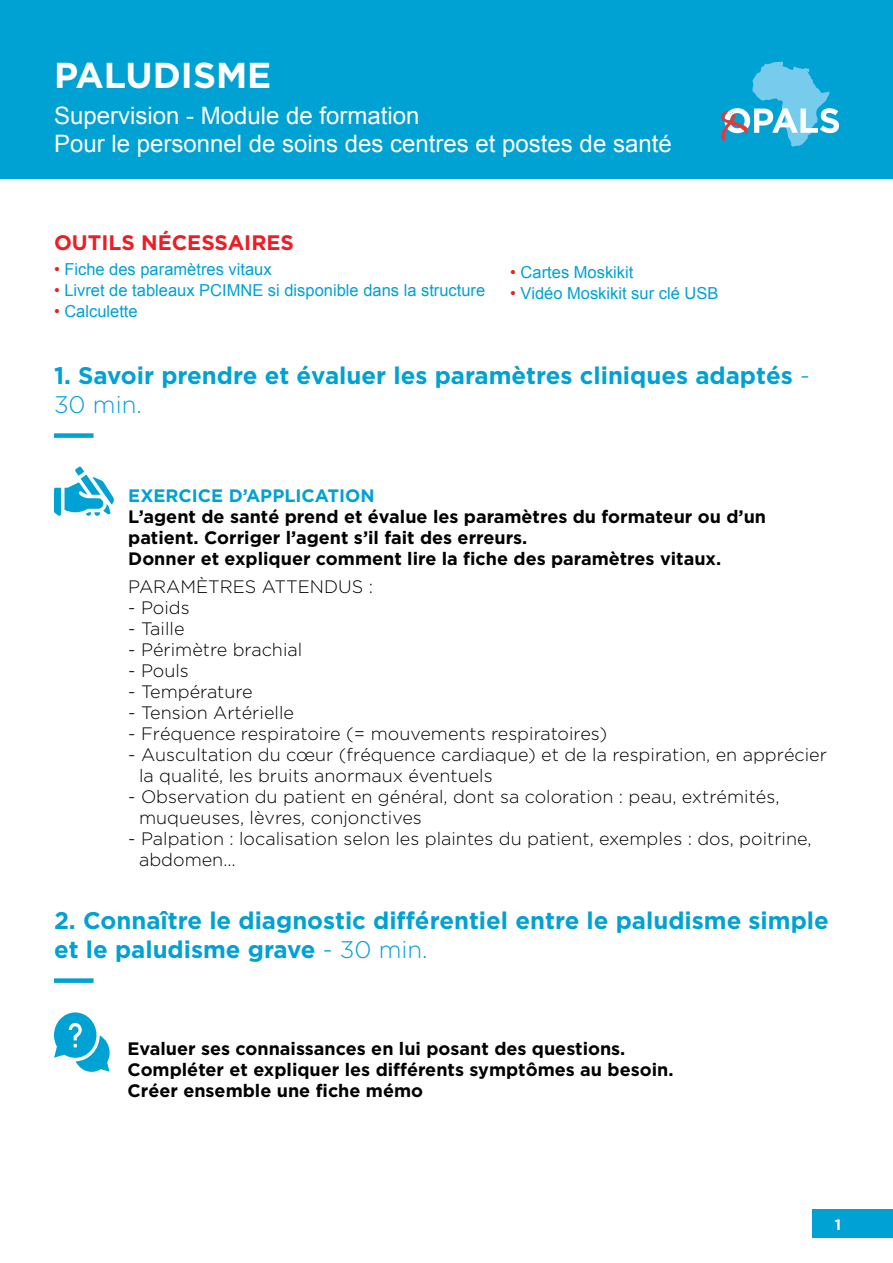
<style>
.page{position:relative;width:893px;height:1263px;background:#fff}
.page>*{position:absolute;margin:0;border:0;box-sizing:border-box;transform-origin:0 0}
.t1{font:700 36px "Gotham";color:#fff}
.t2{font:700 24px/28.8px "Gotham";color:#00a1d3}
.t3{font:24px/28.5px "Arial";color:#fff}
.t4{font:700 21px "Gotham";color:#ed1d24}
.t5{font:300 18px/21px "Gotham";color:#000}
.t6{font:700 18px/21px "Gotham";color:#000}
.t7{font:700 18px "Gotham";color:#00a1d3}
.t8{font:16.5px "Arial";color:#00a1d3}
.t9{font:700 15px "Gotham";color:#fff}
.s1{color:#ed1d24}
.s2{font-weight:300}
</style>
<div class="page">
<div style="left:812px;top:1209px;width:81px;height:28px;background:#00a1d3"></div>
<div style="left:0;top:0;width:893px;height:178px;background:#00a1d3"></div>
<div style="left:54px;top:433px;width:40px;height:5px;background:#00a1d3"></div>
<div style="left:54px;top:978px;width:40px;height:5px;background:#00a1d3"></div>
<svg style="left:721px;top:61px;width:118px;height:86px"></svg>
<svg style="left:54px;top:466px;width:60px;height:50px"></svg>
<svg style="left:54px;top:1012px;width:56px;height:60px"></svg>
<h1 class="t1" style="left:54px;top:54px;width:219px">PALUDISME</h1>
<h2 class="t3" style="left:54px;top:101px;width:619px">Supervision - Module de formation<br>Pour le personnel de soins des centres et postes de santé</h2>
<p class="t4" style="left:54px;top:230px;width:133px">OUTILS Nécessaires</p>
<p class="t8" style="left:54px;top:259px;width:219px"><span class="s1">•</span> Fiche des paramètres vitaux</p>
<p class="t8" style="left:54px;top:280px;width:433px"><span class="s1">•</span> Livret de tableaux PCIMNE si disponible dans la structure</p>
<p class="t8" style="left:54px;top:301px;width:85px"><span class="s1">•</span> Calculette</p>
<p class="t8" style="left:510px;top:261px;width:125px"><span class="s1">•</span> Cartes Moskikit</p>
<p class="t8" style="left:510px;top:282px;width:210px"><span class="s1">•</span> Vidéo Moskikit sur clé USB</p>
<h2 class="t2" style="left:54px;top:360px;width:757px">1. Savoir prendre et évaluer les paramètres cliniques adaptés <span class="s2">-<br>30 min.</span></h2>
<p class="t7" style="left:128px;top:485px;width:248px">EXERCICE D’APPLICATION</p>
<p class="t6" style="left:128px;top:505px;width:639px">L’agent de santé prend et évalue les paramètres du formateur ou d’un patient. Corriger l’agent s’il fait des erreurs.<br>Donner et expliquer comment lire la fiche des paramètres vitaux.</p>
<p class="t5" style="left:128px;top:576px;width:246px">Paramètres attendus :</p>
<p class="t5" style="left:128px;top:597px;width:63px">- Poids</p>
<p class="t5" style="left:128px;top:618px;width:58px">- Taille</p>
<p class="t5" style="left:128px;top:639px;width:176px">- Périmètre brachial</p>
<p class="t5" style="left:128px;top:660px;width:62px">- Pouls</p>
<p class="t5" style="left:128px;top:681px;width:126px">- Température</p>
<p class="t5" style="left:128px;top:702px;width:167px">- Tension Artérielle</p>
<p class="t5" style="left:128px;top:723px;width:480px">- Fréquence respiratoire (= mouvements respiratoires)</p>
<p class="t5" style="left:139px;top:744px;width:689px;text-indent:-11px">- Auscultation du cœur (fréquence cardiaque) et de la respiration, en apprécier la qualité, les bruits anormaux éventuels</p>
<p class="t5" style="left:139px;top:786px;width:642px;text-indent:-11px">- Observation du patient en général, dont sa coloration : peau, extrémités, muqueuses, lèvres, conjonctives</p>
<p class="t5" style="left:139px;top:828px;width:674px;text-indent:-11px">- Palpation : localisation selon les plaintes du patient, exemples : dos, poitrine, abdomen…</p>
<h2 class="t2" style="left:54px;top:905px;width:776px">2. Connaître le diagnostic différentiel entre le paludisme simple et le paludisme grave <span class="s2">- 30 min.</span></h2>
<p class="t6" style="left:128px;top:1037px;width:547px">Evaluer ses connaissances en lui posant des questions.<br>Compléter et expliquer les différents symptômes au besoin.<br>Créer ensemble une fiche mémo</p>
<p class="t9" style="left:835px;top:1216px;width:8px">1</p>
</div>
